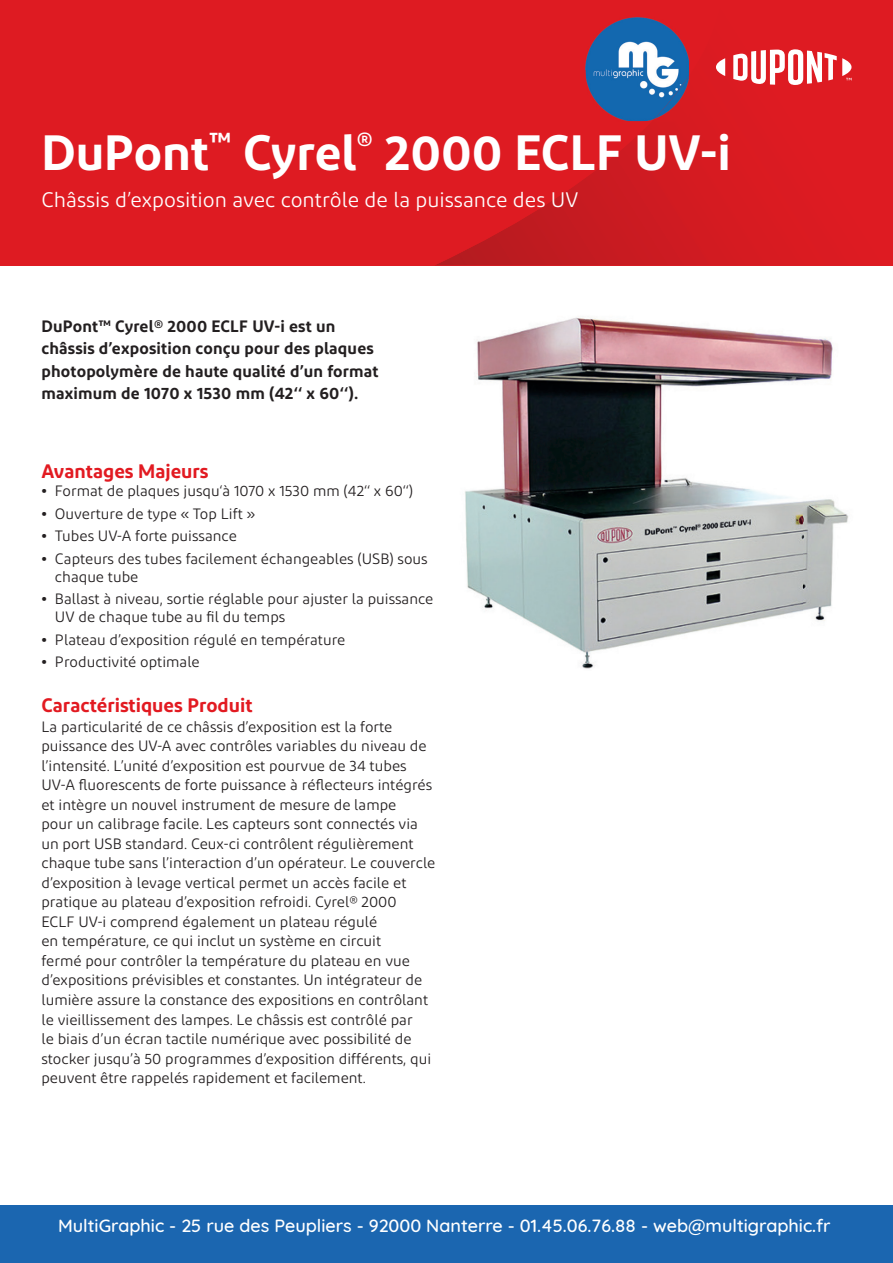
<style>
.page{position:relative;width:893px;height:1263px;background:#fff}
.page>*{position:absolute;margin:0;border:0;box-sizing:border-box;transform-origin:0 0}
.t1{font:600 49.5px "Diodrum";color:#fff}
.t2{font:21px "Diodrum";color:#fff}
.t3{font:600 19.5px "Diodrum";color:#e21a21}
.t4{font:500 18px "Quicksand";color:#fff}
.t5{font:600 16.5px/22.5px "Diodrum";letter-spacing:.01em;color:#231f20}
.t6{font:15px/19.5px "Diodrum";color:#231f20}
.s1{font-weight:700;font-size:14.25px}
</style>
<div class="page">
<div style="left:0;top:0;width:893px;height:265px;background:#de1b22"></div>
<svg style="left:436px;top:17px;width:290px;height:248px"></svg>
<svg style="left:716px;top:58px;width:9px;height:18px"></svg>
<svg style="left:733px;top:49px;width:118px;height:36px"></svg>
<img style="left:465px;top:317px;width:384px;height:352px">
<div style="left:0;top:1205px;width:893px;height:58px;background:#1b66b0"></div>
<img style="left:586px;top:18px;width:103px;height:103px">
<h1 class="t1" style="left:41px;top:120px;width:691px">DuPont<sup>™</sup> Cyrel<sup>®</sup> 2000 ECLF UV-i</h1>
<h2 class="t2" style="left:41px;top:187px;width:538px">Châssis d’exposition avec contrôle de la puissance des UV</h2>
<p class="t5" style="left:41px;top:314px;width:339px">DuPont™ Cyrel® 2000 ECLF UV-i est un châssis d’exposition conçu pour des plaques photopolymère de haute qualité d’un format maximum de 1070 x 1530 mm (42‘‘ x 60‘‘).</p>
<h3 class="t3" style="left:41px;top:459px;width:169px">Avantages Majeurs</h3>
<p class="t6" style="left:41px;top:481px;width:373px"><span class="s1">•</span> Format de plaques jusqu‘à 1070 x 1530 mm (42‘‘ x 60‘‘)</p>
<p class="t6" style="left:41px;top:504px;width:215px"><span class="s1">•</span> Ouverture de type « Top Lift »</p>
<p class="t6" style="left:41px;top:526px;width:197px"><span class="s1">•</span> Tubes UV-A forte puissance</p>
<p class="t6" style="left:55px;top:549px;width:374px;line-height:18px;text-indent:-13px"><span class="s1">•</span> Capteurs des tubes facilement échangeables (USB) sous chaque tube</p>
<p class="t6" style="left:55px;top:590px;width:380px;line-height:18px;text-indent:-13px"><span class="s1">•</span> Ballast à niveau, sortie réglable pour ajuster la puissance<br>UV de chaque tube au fil du temps</p>
<p class="t6" style="left:41px;top:630px;width:305px"><span class="s1">•</span> Plateau d’exposition régulé en température</p>
<p class="t6" style="left:41px;top:652px;width:160px"><span class="s1">•</span> Productivité optimale</p>
<h3 class="t3" style="left:41px;top:693px;width:213px">Caractéristiques Produit</h3>
<p class="t6" style="left:41px;top:717px;width:395px">La particularité de ce châssis d’exposition est la forte puissance des UV-A avec contrôles variables du niveau de l’intensité. L’unité d’exposition est pourvue de 34 tubes UV-A fluorescents de forte puissance à réflecteurs intégrés et intègre un nouvel instrument de mesure de lampe<br>pour un calibrage facile. Les capteurs sont connectés via un port USB standard. Ceux-ci contrôlent régulièrement chaque tube sans l’interaction d’un opérateur. Le couvercle d’exposition à levage vertical permet un accès facile et pratique au plateau d’exposition refroidi. Cyrel® 2000<br>ECLF UV-i comprend également un plateau régulé<br>en température, ce qui inclut un système en circuit<br>fermé pour contrôler la température du plateau en vue d’expositions prévisibles et constantes. Un intégrateur de lumière assure la constance des expositions en contrôlant le vieillissement des lampes. Le châssis est contrôlé par<br>le biais d’un écran tactile numérique avec possibilité de stocker jusqu’à 50 programmes d’exposition différents, qui peuvent être rappelés rapidement et facilement.</p>
<p class="t4" style="left:58px;top:1211px;width:774px">MultiGraphic - 25 rue des Peupliers - 92000 Nanterre - 01.45.06.76.88 - web@multigraphic.fr</p>
</div>
